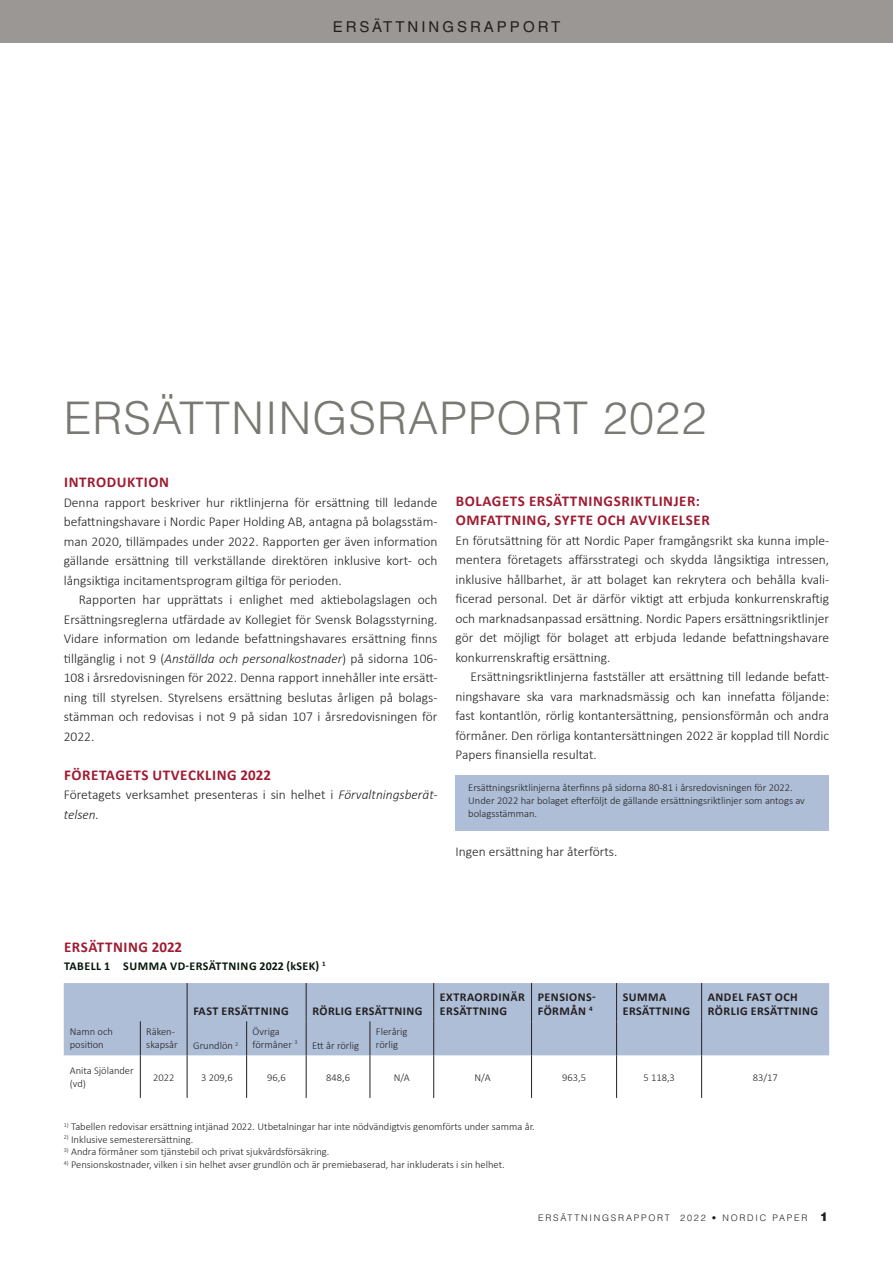
<style>
.page{position:relative;width:893px;height:1263px;background:#fff}
.page>*{position:absolute;margin:0;border:0;box-sizing:border-box;transform-origin:0 0}
.Kapitelrubrik_1_blå{font:300 45px "Helvetica LT Std";letter-spacing:.025em;color:#797872}
.mellanrubrik_1_fet_v{font:700 15px "Calibri";letter-spacing:.04em;color:#9f1c32}
.t1{font:15px "Helvetica LT Std";letter-spacing:.2em;color:#231f20}
.Bröd_Calibri_9_13{font:300 13.5px/19.5px "Calibri";color:#231f20;text-align:justify}
.Bröd_indrag_9_13{font:300 13.5px/19.5px "Calibri";color:#231f20;text-align:justify}
.Faktarubrik_8p{font:700 12px/14.4px "Calibri";letter-spacing:.04em;color:#231f20}
.faktarubruik_blå_8p{font:700 12px "Calibri";letter-spacing:.04em;color:#06170a}
.Fakta_7p{font:300 10.5px/12.6px "Calibri";color:#231f20}
.t2{font:300 9px "Helvetica LT Std";letter-spacing:.2em;color:#231f20}
.s1{font-style:italic}
.s2{font-weight:900;font-size:12px}
</style>
<div class="page">
<div style="left:0;top:0;width:893px;height:43px;background:#9b9794"></div>
<div style="left:455px;top:775px;width:374px;height:56px;background:#aebed7"></div>
<div style="left:64px;top:983px;width:765px;height:72px;background:#aebed7"></div>
<hr style="left:187px;top:983px;width:1px;height:38px;background:#231f20">
<hr style="left:306px;top:983px;width:1px;height:38px;background:#231f20">
<hr style="left:187px;top:1021px;width:1px;height:34px;background:#231f20">
<hr style="left:306px;top:1021px;width:1px;height:34px;background:#231f20">
<hr style="left:187px;top:1055px;width:1px;height:43px;background:#231f20">
<hr style="left:306px;top:1055px;width:1px;height:43px;background:#231f20">
<hr style="left:433px;top:983px;width:1px;height:38px;background:#231f20">
<hr style="left:531px;top:983px;width:1px;height:38px;background:#231f20">
<hr style="left:433px;top:1021px;width:1px;height:34px;background:#231f20">
<hr style="left:531px;top:1021px;width:1px;height:34px;background:#231f20">
<hr style="left:433px;top:1055px;width:1px;height:43px;background:#231f20">
<hr style="left:531px;top:1055px;width:1px;height:43px;background:#231f20">
<hr style="left:616px;top:983px;width:1px;height:38px;background:#231f20">
<hr style="left:701px;top:983px;width:1px;height:38px;background:#231f20">
<hr style="left:616px;top:1021px;width:1px;height:34px;background:#231f20">
<hr style="left:701px;top:1021px;width:1px;height:34px;background:#231f20">
<hr style="left:616px;top:1055px;width:1px;height:43px;background:#231f20">
<hr style="left:701px;top:1055px;width:1px;height:43px;background:#231f20">
<hr style="left:140px;top:1021px;width:1px;height:34px;background:#231f20">
<hr style="left:140px;top:1055px;width:1px;height:43px;background:#231f20">
<hr style="left:246px;top:1021px;width:1px;height:34px;background:#231f20">
<hr style="left:246px;top:1055px;width:1px;height:43px;background:#231f20">
<hr style="left:370px;top:1021px;width:1px;height:34px;background:#231f20">
<hr style="left:370px;top:1055px;width:1px;height:43px;background:#231f20">
<p class="t1" style="left:333px;top:18px;width:229px">ERSÄTTNINGSRAPPORT</p>
<p class="Kapitelrubrik_1_blå" style="left:64px;top:390px;width:644px">ERSÄTTNINGSRAPPORT 2022</p>
<p class="mellanrubrik_1_fet_v" style="left:64px;top:472px;width:107px">INTRODUKTION</p>
<p class="Bröd_Calibri_9_13" style="left:64px;top:492px;width:375px">Denna rapport beskriver hur riktlinjerna för ersättning till ledande befattningshavare i Nordic Paper Holding AB, antagna på bolagsstäm&shy;man 2020, tillämpades under 2022. Rapporten ger även information gällande ersättning till verkställande direktören inklusive kort- och långsiktiga incitamentsprogram giltiga för perioden.</p>
<p class="Bröd_indrag_9_13" style="left:64px;top:590px;width:375px;text-indent:15px">Rapporten har upprättats i enlighet med aktiebolagslagen och Ersättningsreglerna utfärdade av Kollegiet för Svensk Bolagsstyrning.<br>Vidare information om ledande befattningshavares ersättning finns tillgänglig i not 9 (<span class="s1">Anställda och personalkostnader</span>) på sidorna 106- 108 i årsredovisningen för 2022. Denna rapport innehåller inte ersätt&shy;ning till styrelsen. Styrelsens ersättning beslutas årligen på bolags&shy;stämman och redovisas i not 9 på sidan 107 i årsredovisningen för 2022.</p>
<p class="mellanrubrik_1_fet_v" style="left:64px;top:764px;width:208px">FÖRETAGETS UTVECKLING 2022</p>
<p class="Bröd_Calibri_9_13" style="left:64px;top:785px;width:375px">Företagets verksamhet presenteras i sin helhet i <span class="s1">Förvaltningsberät&shy;telsen.</span></p>
<p class="mellanrubrik_1_fet_v" style="left:456px;top:490px;width:246px">BOLAGETS ERSÄTTNINGSRIKTLINJER:</p>
<p class="mellanrubrik_1_fet_v" style="left:456px;top:510px;width:256px">OMFATTNING, SYFTE OCH AVVIKELSER</p>
<p class="Bröd_Calibri_9_13" style="left:455px;top:530px;width:375px">En förutsättning för att Nordic Paper framgångsrikt ska kunna imple&shy;mentera företagets affärsstrategi och skydda långsiktiga intressen, inklusive hållbarhet, är att bolaget kan rekrytera och behålla kvali&shy;ficerad personal. Det är därför viktigt att erbjuda konkurrenskraftig och marknadsanpassad ersättning. Nordic Papers ersättningsriktlinjer gör det möjligt för bolaget att erbjuda ledande befattningshavare konkurrenskraftig ersättning.</p>
<p class="Bröd_indrag_9_13" style="left:455px;top:667px;width:375px;text-indent:15px">Ersättningsriktlinjerna fastställer att ersättning till ledande befatt&shy;ningshavare ska vara marknadsmässig och kan innefatta följande: fast kontantlön, rörlig kontantersättning, pensionsförmån och andra förmåner. Den rörliga kontantersättningen 2022 är kopplad till Nordic Papers finansiella resultat.</p>
<p class="Fakta_7p" style="left:468px;top:781px;width:326px">Ersättningsriktlinjerna återfinns på sidorna 80-81 i årsredovisningen för 2022.</p>
<p class="Fakta_7p" style="left:468px;top:794px;width:338px">Under 2022 har bolaget efterföljt de gällande ersättningsriktlinjer som antogs av</p>
<p class="Fakta_7p" style="left:468px;top:807px;width:70px">bolagsstämman.</p>
<p class="Bröd_Calibri_9_13" style="left:455px;top:841px;width:163px">Ingen ersättning har återförts.</p>
<p class="mellanrubrik_1_fet_v" style="left:64px;top:936px;width:120px">ERSÄTTNING 2022</p>
<p class="faktarubruik_blå_8p" style="left:64px;top:958px;width:263px">TABELL 1 SUMMA VD-ERSÄTTNING 2022 (kSEK) <sup>1</sup></p>
<p class="Fakta_7p" style="left:70px;top:1025px;width:45px">Namn och position</p>
<p class="Fakta_7p" style="left:146px;top:1025px;width:33px">Räken&shy;skapsår</p>
<p class="Faktarubrik_8p" style="left:193px;top:1004px;width:97px">FAST ERSÄTTNING</p>
<p class="Faktarubrik_8p" style="left:312px;top:1004px;width:112px">RÖRLIG ERSÄTTNING</p>
<p class="Fakta_7p" style="left:193px;top:1039px;width:47px">Grundlön <sup>2</sup></p>
<p class="Fakta_7p" style="left:253px;top:1025px;width:29px">Övriga</p>
<p class="Fakta_7p" style="left:253px;top:1038px;width:46px">förmåner <sup>3</sup></p>
<p class="Fakta_7p" style="left:312px;top:1039px;width:48px">Ett år rörlig</p>
<p class="Fakta_7p" style="left:376px;top:1025px;width:33px">Flerårig rörlig</p>
<p class="Faktarubrik_8p" style="left:440px;top:989px;width:86px">EXTRAORDINÄR<br>ERSÄTTNING</p>
<p class="Faktarubrik_8p" style="left:538px;top:989px;width:59px">PENSIONS-<br>FÖRMÅN <sup>4</sup></p>
<p class="Faktarubrik_8p" style="left:623px;top:989px;width:45px">SUMMA</p>
<p class="Faktarubrik_8p" style="left:623px;top:1004px;width:69px">ERSÄTTNING</p>
<p class="Faktarubrik_8p" style="left:708px;top:989px;width:112px">ANDEL FAST OCH<br>RÖRLIG ERSÄTTNING</p>
<p class="Fakta_7p" style="left:70px;top:1064px;width:65px">Anita Sjölander (vd)</p>
<p class="Fakta_7p" style="left:153px;top:1071px;width:23px">2022</p>
<p class="Fakta_7p" style="left:201px;top:1071px;width:33px">3 209,6</p>
<p class="Fakta_7p" style="left:267px;top:1071px;width:20px">96,6</p>
<p class="Fakta_7p" style="left:326px;top:1071px;width:25px">848,6</p>
<p class="Fakta_7p" style="left:394px;top:1071px;width:18px">N/A</p>
<p class="Fakta_7p" style="left:475px;top:1071px;width:18px">N/A</p>
<p class="Fakta_7p" style="left:562px;top:1071px;width:25px">963,5</p>
<p class="Fakta_7p" style="left:643px;top:1071px;width:33px">5 118,3</p>
<p class="Fakta_7p" style="left:753px;top:1071px;width:27px">83/17</p>
<p class="Fakta_7p" style="left:64px;top:1120px;width:473px"><sup>1)</sup> Tabellen redovisar ersättning intjänad 2022. Utbetalningar har inte nödvändigtvis genomförts under samma år.</p>
<p class="Fakta_7p" style="left:64px;top:1133px;width:131px"><sup>2)</sup> Inklusive semesterersättning.</p>
<p class="Fakta_7p" style="left:64px;top:1145px;width:267px"><sup>3)</sup> Andra förmåner som tjänstebil och privat sjukvårdsförsäkring.</p>
<p class="Fakta_7p" style="left:64px;top:1158px;width:442px"><sup>4)</sup> Pensionskostnader, vilken i sin helhet avser grundlön och är premiebaserad, har inkluderats i sin helhet.</p>
<p class="t2" style="left:538px;top:1212px;width:291px">ERSÄTTNINGSRAPPORT 2022 • NORDIC PAPER <span class="s2">1</span></p>
</div>
